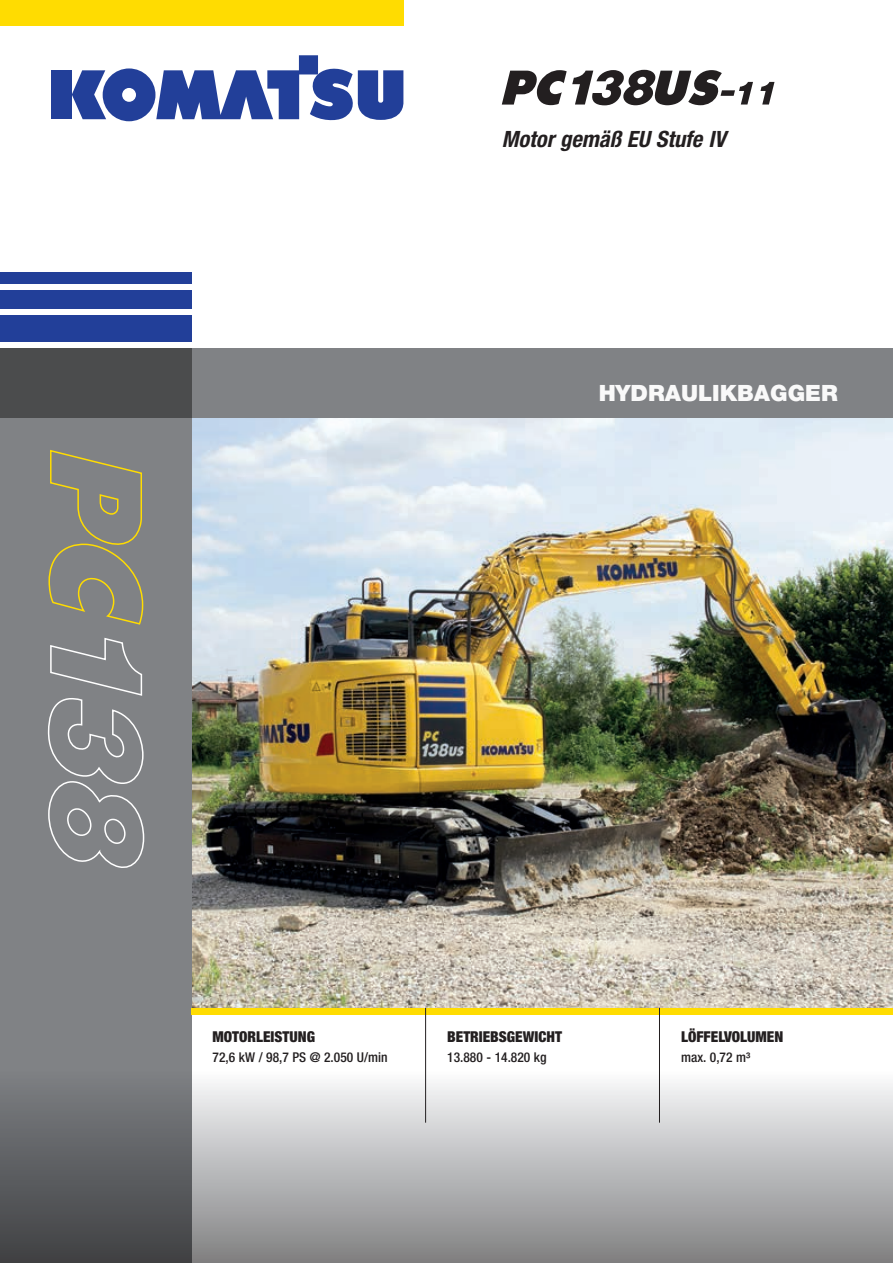
<style>
.page{position:relative;width:893px;height:1263px;background:#fff}
.page>*{position:absolute;margin:0;border:0;box-sizing:border-box;transform-origin:0 0}
.t1{font:italic 700 condensed 22.5px "Helvetica Neue LT Pro";color:#231f20}
.t2{font:900 22.5px "Helvetica Neue LT Pro";color:#fff}
.t3{font:900 condensed 15px "Helvetica Neue LT Pro";color:#231f20}
.t4{font:500 condensed 13.5px "Helvetica Neue LT Pro";color:#231f20}
</style>
<div class="page">
<img style="left:192px;top:418px;width:701px;height:590px">
<div style="left:0;top:349px;width:192px;height:914px;background:#808285"></div>
<div style="left:0;top:316px;width:192px;height:26px;background:#223f99"></div>
<div style="left:0;top:290px;width:192px;height:19px;background:#223f99"></div>
<div style="left:0;top:272px;width:192px;height:12px;background:#223f99"></div>
<div style="left:0;top:0;width:404px;height:26px;background:#ffdc01"></div>
<div style="left:51px;top:70px;width:21px;height:49px;background:#223f99"></div>
<svg style="left:72px;top:55px;width:331px;height:66px"></svg>
<div style="left:191px;top:1008px;width:702px;height:6px;background:#ffdc01"></div>
<div style="left:0;top:349px;width:893px;height:69px;background:#808285"></div>
<div style="left:0;top:349px;width:192px;height:69px;background:#4b4c4d"></div>
<svg style="left:0;top:1071px;width:893px;height:192px"></svg>
<hr style="left:425px;top:1008px;width:1px;height:115px;background:#231f20">
<hr style="left:659px;top:1008px;width:1px;height:115px;background:#231f20">
<svg style="left:47px;top:637px;width:98px;height:231px"></svg>
<svg style="left:48px;top:450px;width:96px;height:175px"></svg>
<svg style="left:502px;top:70px;width:272px;height:36px"></svg>
<h1 class="t1" style="left:502px;top:125px;width:226px">Motor gemäß EU Stufe IV</h1>
<h1 class="t2" style="left:598px;top:379px;width:241px">HYDRAULIKBAGGER</h1>
<p class="t3" style="left:213px;top:1028px;width:104px">MOTORLEISTUNG</p>
<p class="t4" style="left:213px;top:1049px;width:177px">72,6 kW / 98,7 PS @ 2.050 U/min</p>
<p class="t3" style="left:447px;top:1028px;width:116px">BETRIEBSGEWICHT</p>
<p class="t4" style="left:447px;top:1049px;width:101px">13.880 - 14.820 kg</p>
<p class="t3" style="left:681px;top:1028px;width:104px">LÖFFELVOLUMEN</p>
<p class="t4" style="left:681px;top:1049px;width:71px">max. 0,72 m³</p>
</div>
